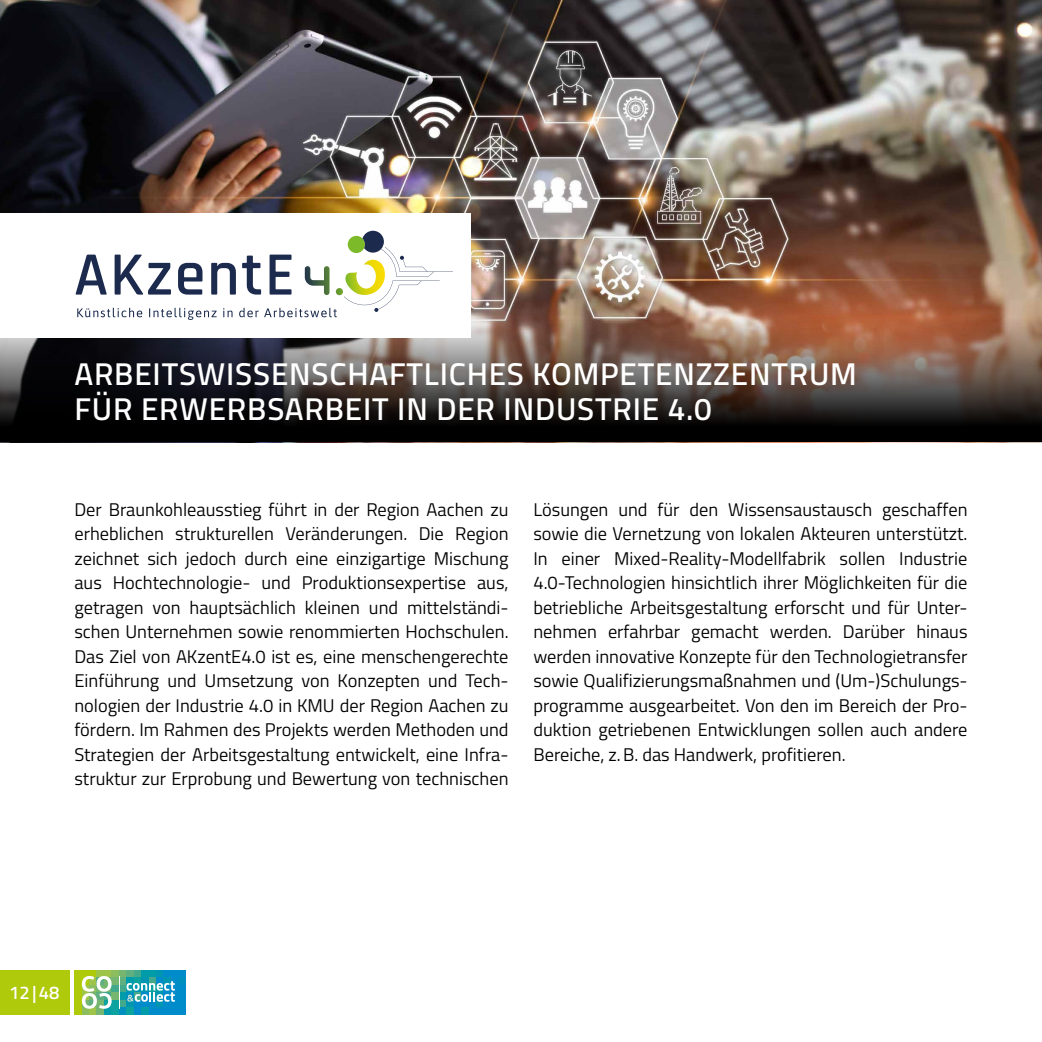
<style>
.page{position:relative;width:1042px;height:1042px;background:#fff}
.page>*{position:absolute;margin:0;border:0;box-sizing:border-box;transform-origin:0 0}
.Heading_1_Weiß{font:500 31.5px/35px "Titillium Text";letter-spacing:.025em;color:#fff}
.copy{font:18.38px/24.5px "Titillium Text";color:#000;text-align:justify}
.t1{font:500 18.38px "Titillium Text";color:#fff}
</style>
<div class="page">
<img style="left:0;top:0;width:1042px;height:317px">
<svg style="left:0;top:317px;width:1042px;height:125px;background:#443732"></svg>
<div style="left:0;top:214px;width:470px;height:124px;background:#fff"></div>
<svg style="left:76px;top:231px;width:377px;height:89px"></svg>
<div style="left:0;top:970px;width:69px;height:44px;background:#afca0b"></div>
<div style="left:74px;top:970px;width:8px;height:7px;background:#afca0b"></div>
<div style="left:82px;top:970px;width:7px;height:7px;background:#afca0b"></div>
<div style="left:89px;top:970px;width:8px;height:7px;background:#afca0b"></div>
<div style="left:97px;top:970px;width:7px;height:7px;background:#9ec44a"></div>
<div style="left:104px;top:970px;width:8px;height:7px;background:#9ec44a"></div>
<div style="left:112px;top:970px;width:7px;height:7px;background:#8cbd5f"></div>
<div style="left:119px;top:970px;width:7px;height:7px;background:#77b670"></div>
<div style="left:126px;top:970px;width:8px;height:7px;background:#5faf80"></div>
<div style="left:134px;top:970px;width:7px;height:7px;background:#43a98d"></div>
<div style="left:141px;top:970px;width:8px;height:7px;background:#009ca9"></div>
<div style="left:149px;top:970px;width:7px;height:7px;background:#009ca9"></div>
<div style="left:156px;top:970px;width:8px;height:7px;background:#0096b2"></div>
<div style="left:164px;top:970px;width:7px;height:7px;background:#008bcb"></div>
<div style="left:171px;top:970px;width:8px;height:7px;background:#008bcb"></div>
<div style="left:179px;top:970px;width:7px;height:7px;background:#008bcb"></div>
<div style="left:74px;top:977px;width:8px;height:8px;background:#afca0b"></div>
<div style="left:112px;top:977px;width:7px;height:8px;background:#77b670"></div>
<div style="left:119px;top:977px;width:7px;height:8px;background:#5faf80"></div>
<div style="left:126px;top:977px;width:8px;height:8px;background:#009ca9"></div>
<div style="left:134px;top:977px;width:7px;height:8px;background:#0ba29f"></div>
<div style="left:141px;top:977px;width:8px;height:8px;background:#0096b2"></div>
<div style="left:149px;top:977px;width:7px;height:8px;background:#43a98d"></div>
<div style="left:156px;top:977px;width:8px;height:8px;background:#008bcb"></div>
<div style="left:164px;top:977px;width:7px;height:8px;background:#0096b2"></div>
<div style="left:171px;top:977px;width:8px;height:8px;background:#008bcb"></div>
<div style="left:179px;top:977px;width:7px;height:8px;background:#0090bf"></div>
<div style="left:74px;top:985px;width:8px;height:7px;background:#afca0b"></div>
<div style="left:112px;top:985px;width:7px;height:7px;background:#43a98d"></div>
<div style="left:119px;top:985px;width:7px;height:7px;background:#43a98d"></div>
<div style="left:171px;top:985px;width:8px;height:7px;background:#008bcb"></div>
<div style="left:179px;top:985px;width:7px;height:7px;background:#008bcb"></div>
<div style="left:74px;top:992px;width:8px;height:8px;background:#afca0b"></div>
<div style="left:112px;top:992px;width:7px;height:8px;background:#77b670"></div>
<div style="left:119px;top:992px;width:7px;height:8px;background:#009ca9"></div>
<div style="left:171px;top:992px;width:8px;height:8px;background:#008bcb"></div>
<div style="left:179px;top:992px;width:7px;height:8px;background:#008bcb"></div>
<div style="left:74px;top:1000px;width:8px;height:7px;background:#afca0b"></div>
<div style="left:112px;top:1000px;width:7px;height:7px;background:#0ba29f"></div>
<div style="left:119px;top:1000px;width:7px;height:7px;background:#43a98d"></div>
<svg style="left:126px;top:1001px;width:8px;height:6px"></svg>
<svg style="left:134px;top:1001px;width:7px;height:6px"></svg>
<svg style="left:141px;top:1001px;width:8px;height:6px"></svg>
<div style="left:149px;top:1000px;width:7px;height:7px;background:#008bcb"></div>
<svg style="left:156px;top:1001px;width:8px;height:6px"></svg>
<svg style="left:164px;top:1001px;width:7px;height:6px"></svg>
<div style="left:171px;top:1000px;width:8px;height:7px;background:#008bcb"></div>
<div style="left:179px;top:1000px;width:7px;height:7px;background:#008bcb"></div>
<div style="left:74px;top:1007px;width:8px;height:7px;background:#afca0b"></div>
<div style="left:82px;top:1007px;width:7px;height:7px;background:#8cbd5f"></div>
<div style="left:89px;top:1007px;width:8px;height:7px;background:#9ec44a"></div>
<div style="left:97px;top:1007px;width:7px;height:7px;background:#77b670"></div>
<div style="left:104px;top:1007px;width:8px;height:7px;background:#009ca9"></div>
<div style="left:112px;top:1007px;width:7px;height:7px;background:#0ba29f"></div>
<div style="left:119px;top:1007px;width:7px;height:7px;background:#0090bf"></div>
<div style="left:126px;top:1007px;width:8px;height:7px;background:#0ba29f"></div>
<div style="left:134px;top:1007px;width:7px;height:7px;background:#008bcb"></div>
<div style="left:141px;top:1007px;width:8px;height:7px;background:#009ca9"></div>
<div style="left:149px;top:1007px;width:7px;height:7px;background:#008bcb"></div>
<div style="left:156px;top:1007px;width:8px;height:7px;background:#008bcb"></div>
<div style="left:164px;top:1007px;width:7px;height:7px;background:#008bcb"></div>
<div style="left:171px;top:1007px;width:8px;height:7px;background:#008bcb"></div>
<div style="left:179px;top:1007px;width:7px;height:7px;background:#008bcb"></div>
<svg style="left:126px;top:981px;width:49px;height:20px"></svg>
<svg style="left:82px;top:976px;width:30px;height:32px"></svg>
<hr style="left:119px;top:976px;width:1px;height:32px;background:#fff">
<p class="Heading_1_Weiß" style="left:74px;top:355px;width:784px">ARBEITSWISSENSCHAFTLICHES KOMPETENZZENTRUM<br>FÜR ERWERBSARBEIT IN DER INDUSTRIE 4.0</p>
<p class="copy" style="left:74px;top:496px;width:436px">Der Braunkohleausstieg führt in der Region Aachen zu erheblichen strukturellen Veränderungen. Die Region zeichnet sich jedoch durch eine einzigartige Mischung aus Hochtechnologie- und Produktionsexpertise aus, getragen von hauptsächlich kleinen und mittelständi&shy;schen Unternehmen sowie renommierten Hochschulen.<br>Das Ziel von AKzentE4.0 ist es, eine menschengerechte Einführung und Umsetzung von Konzepten und Tech&shy;nologien der Industrie 4.0 in KMU der Region Aachen zu fördern. Im Rahmen des Projekts werden Methoden und Strategien der Arbeitsgestaltung entwickelt, eine Infra&shy;struktur zur Erprobung und Bewertung von technischen</p>
<p class="copy" style="left:533px;top:496px;width:436px">Lösungen und für den Wissensaustausch geschaffen sowie die Vernetzung von lokalen Akteuren unterstützt.<br>In einer Mixed-Reality-Modellfabrik sollen Industrie 4.0-Technologien hinsichtlich ihrer Möglichkeiten für die betriebliche Arbeitsgestaltung erforscht und für Unter&shy;nehmen erfahrbar gemacht werden. Darüber hinaus werden innovative Konzepte für den Technologietransfer sowie Qualifizierungsmaßnahmen und (Um-)Schulungs&shy;programme ausgearbeitet. Von den im Bereich der Pro&shy;duktion getriebenen Entwicklungen sollen auch andere Bereiche, z.B. das Handwerk, profitieren.</p>
<p class="t1" style="left:9px;top:979px;width:52px">12|48</p>
</div>
